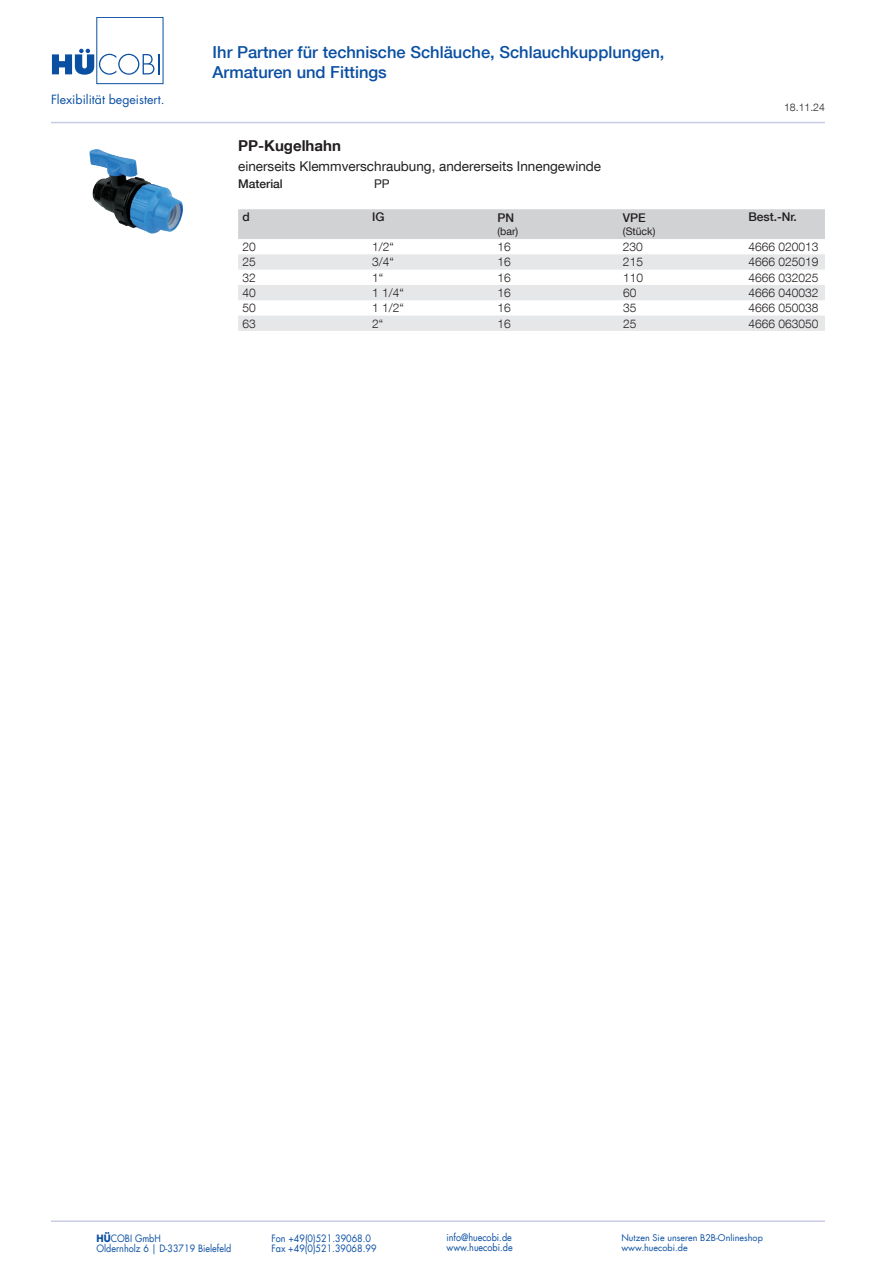
<style>
.page{position:relative;width:893px;height:1263px;background:#fff}
.page>*{position:absolute;margin:0;border:0;box-sizing:border-box;transform-origin:0 0}
.t1{font:500 16.5px/19.8px "Helvetica Neue LT Com";color:#0a4fa2}
.t2{font:700 15px "Helvetica Neue LT Com";color:#231f20}
.t3{font:13.5px "Helvetica Neue LT Com";color:#231f20}
.t4{font:12.3px "Futura LT";color:#0a4fa2}
.t5{font:300 12px "Helvetica Neue LT Com";color:#231f20}
.t6{font:500 12px "Helvetica Neue LT Com";color:#231f20}
.t7{font:12px "Helvetica Neue LT Com";color:#231f20}
.t8{font:10.5px "Helvetica Neue LT Com";color:#231f20}
.t9{font:300 10.5px "Helvetica Neue LT Com";color:#231f20}
.t10{font:9.9px "Futura LT";color:#0a4fa2;scale:.91 1}
.t11{font:9px "Futura LT";color:#0a4fa2}
.s1{font-weight:700}
</style>
<div class="page">
<hr style="left:51px;top:122px;width:774px;height:1px;background:#c7cbe6">
<hr style="left:51px;top:1220px;width:774px;height:2px;background:#c7cbe6">
<div style="left:96px;top:17px;width:67px;height:67px;border:1px solid #0a4fa2"></div>
<svg style="left:52px;top:49px;width:108px;height:26px"></svg>
<div style="left:238px;top:209px;width:587px;height:30px;background:#d1d2d4"></div>
<svg style="left:238px;top:254px;width:587px;height:77px;fill:#e6e7e9"></svg>
<img style="left:89px;top:149px;width:94px;height:85px">
<p class="t4" style="left:51px;top:91px;width:115px">Flexibilität begeistert.</p>
<h1 class="t1" style="left:213px;top:42px;width:453px">Ihr Partner für technische Schläuche, Schlauchkupplungen,<br>Armaturen und Fittings</h1>
<p class="t2" style="left:238px;top:136px;width:104px">PP-Kugelhahn</p>
<p class="t3" style="left:238px;top:158px;width:365px">einerseits Klemmverschraubung, andererseits Innengewinde</p>
<p class="t6" style="left:238px;top:177px;width:46px">Material</p>
<p class="t7" style="left:374px;top:176px;width:17px">PP</p>
<p class="t6" style="left:242px;top:210px;width:9px">d</p>
<p class="t6" style="left:372px;top:210px;width:14px">IG</p>
<p class="t6" style="left:497px;top:211px;width:18px">PN</p>
<p class="t8" style="left:497px;top:224px;width:22px">(bar)</p>
<p class="t6" style="left:623px;top:211px;width:24px">VPE</p>
<p class="t8" style="left:623px;top:224px;width:34px">(Stück)</p>
<p class="t9" style="left:784px;top:101px;width:42px">18.11.24</p>
<p class="t6" style="left:748px;top:210px;width:50px">Best.-Nr.</p>
<p class="t5" style="left:242px;top:239px;width:15px">20</p>
<p class="t5" style="left:372px;top:239px;width:23px">1/2“</p>
<p class="t5" style="left:497px;top:239px;width:15px">16</p>
<p class="t5" style="left:623px;top:239px;width:22px">230</p>
<p class="t5" style="left:748px;top:239px;width:72px">4666 020013</p>
<p class="t5" style="left:242px;top:255px;width:15px">25</p>
<p class="t5" style="left:372px;top:255px;width:23px">3/4“</p>
<p class="t5" style="left:497px;top:255px;width:15px">16</p>
<p class="t5" style="left:623px;top:255px;width:22px">215</p>
<p class="t5" style="left:748px;top:255px;width:72px">4666 025019</p>
<p class="t5" style="left:242px;top:270px;width:15px">32</p>
<p class="t5" style="left:372px;top:270px;width:13px">1“</p>
<p class="t5" style="left:498px;top:270px;width:15px">16</p>
<p class="t5" style="left:623px;top:270px;width:22px">110</p>
<p class="t5" style="left:748px;top:270px;width:72px">4666 032025</p>
<p class="t5" style="left:242px;top:285px;width:15px">40</p>
<p class="t5" style="left:372px;top:285px;width:33px">1 1/4“</p>
<p class="t5" style="left:498px;top:285px;width:15px">16</p>
<p class="t5" style="left:623px;top:285px;width:15px">60</p>
<p class="t5" style="left:748px;top:285px;width:72px">4666 040032</p>
<p class="t5" style="left:242px;top:301px;width:15px">50</p>
<p class="t5" style="left:372px;top:301px;width:33px">1 1/2“</p>
<p class="t5" style="left:498px;top:301px;width:15px">16</p>
<p class="t5" style="left:623px;top:301px;width:15px">35</p>
<p class="t5" style="left:748px;top:301px;width:72px">4666 050038</p>
<p class="t5" style="left:242px;top:316px;width:15px">63</p>
<p class="t5" style="left:372px;top:316px;width:13px">2“</p>
<p class="t5" style="left:498px;top:316px;width:15px">16</p>
<p class="t5" style="left:623px;top:316px;width:15px">25</p>
<p class="t5" style="left:748px;top:316px;width:72px">4666 063050</p>
<p class="t10" style="left:97px;top:1232px;width:72px"><span class="s1">HÜ</span>COBI GmbH</p>
<p class="t10" style="left:271px;top:1232px;width:111px">Fon +49(0)521.39068.0</p>
<p class="t10" style="left:446px;top:1231px;width:73px">info@huecobi.de</p>
<p class="t11" style="left:621px;top:1231px;width:143px">Nutzen Sie unseren B2B-Onlineshop</p>
<p class="t10" style="left:97px;top:1242px;width:150px">Oldernholz 6 | D-33719 Bielefeld</p>
<p class="t10" style="left:271px;top:1242px;width:117px">Fax +49(0)521.39068.99</p>
<p class="t10" style="left:446px;top:1241px;width:74px">www.huecobi.de</p>
<p class="t11" style="left:621px;top:1242px;width:68px">www.huecobi.de</p>
</div>
